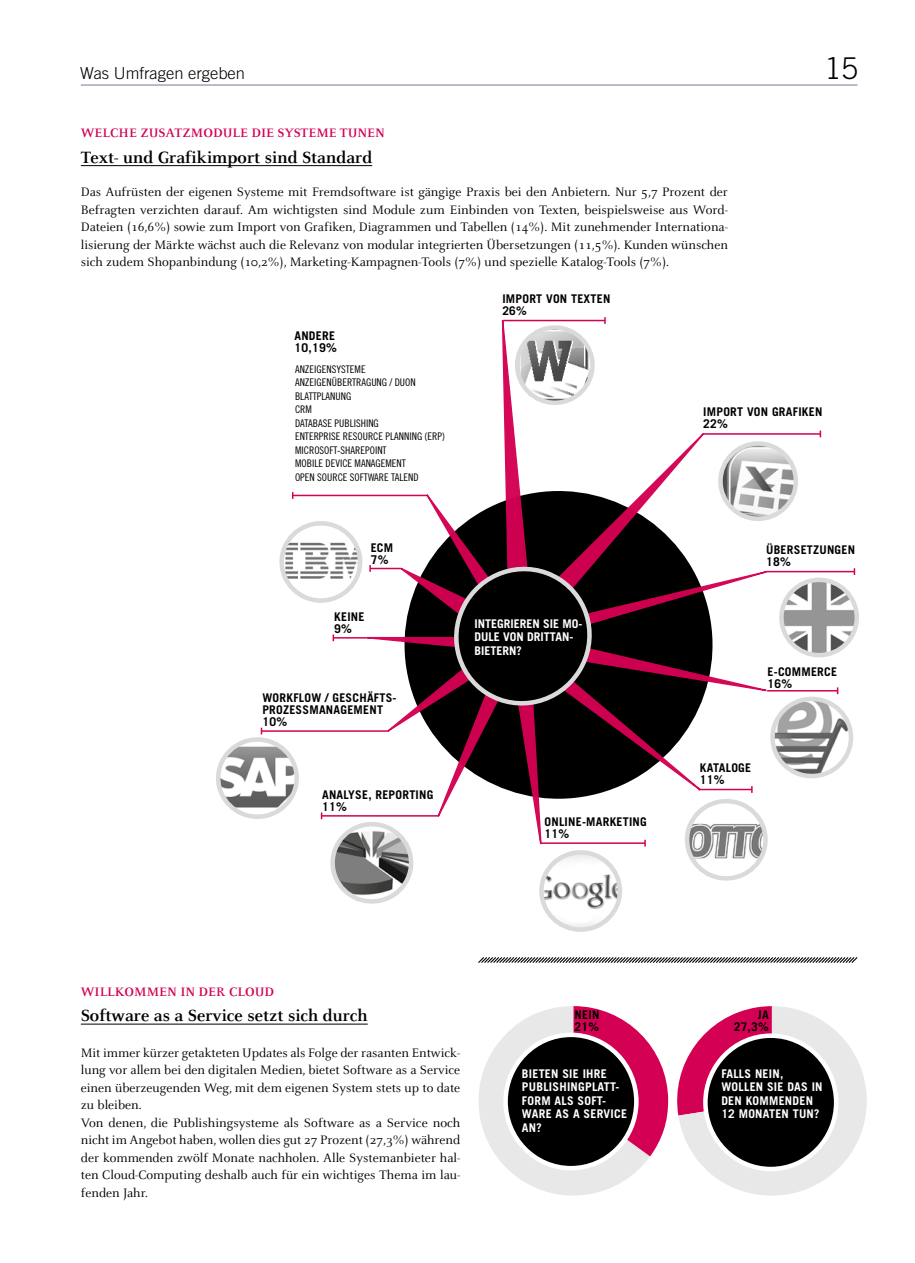
<style>
.page{position:relative;width:915px;height:1263px;background:#fff}
.page>*{position:absolute;margin:0;border:0;box-sizing:border-box;transform-origin:0 0}
.t1{font:300 30px "Trade Gothic";color:#000}
.t2{font:700 18px "Celeste";color:#000}
.t3{font:300 16.5px "Trade Gothic";color:#000}
.t4{font:13.5px/17.5px "Celeste";color:#000;text-align:justify}
.t5{font:700 13.5px "Celeste";color:#d40053}
.t6{font:700 12.15px "Trade Gothic";letter-spacing:.02em;color:#000}
.t7{font:700 12px/12px "Trade Gothic";letter-spacing:.02em;color:#000}
.t8{font:700 12px/13.5px "Trade Gothic";letter-spacing:.02em;color:#fff}
.t9{font:700 12px/13.5px "Trade Gothic";color:#fff}
.t10{font:10.5px/13.5px "Trade Gothic Cond Eighteen";color:#000}
</style>
<div class="page">
<hr style="left:81px;top:85px;width:776px;height:1px;background:#767897">
<hr style="left:81px;top:165px;width:291px;height:1px;background:#000">
<svg style="left:365px;top:319px;width:402px;height:527px"></svg>
<svg style="left:440px;top:553px;width:164px;height:160px;background:#290f19"></svg>
<img style="left:517px;top:327px;width:74px;height:76px">
<div style="left:514px;top:325px;width:80px;height:80px;border:4px solid #dadada;border-radius:50%"></div>
<hr style="left:503px;top:320px;width:101px;height:1px;background:#d40053">
<img style="left:720px;top:443px;width:75px;height:76px;border-radius:38px">
<div style="left:718px;top:441px;width:79px;height:80px;border:4px solid #dadada;border-radius:50%"></div>
<hr style="left:703px;top:433px;width:117px;height:2px;background:#d40053">
<img style="left:781px;top:580px;width:75px;height:75px;border-radius:38px">
<div style="left:779px;top:578px;width:79px;height:79px;border:4px solid #dadada;border-radius:50%"></div>
<img style="left:775px;top:699px;width:75px;height:77px">
<div style="left:770px;top:697px;width:82px;height:81px;border:4px solid #dadada;border-radius:50%"></div>
<hr style="left:766px;top:690px;width:71px;height:1px;background:#d40053">
<svg style="left:836px;top:687px;width:2px;height:7px"></svg>
<img style="left:686px;top:824px;width:79px;height:34px">
<div style="left:684px;top:799px;width:83px;height:81px;border:4px solid #dadada;border-radius:50%"></div>
<hr style="left:698px;top:789px;width:53px;height:1px;background:#d40053">
<svg style="left:750px;top:786px;width:2px;height:7px"></svg>
<img style="left:544px;top:854px;width:75px;height:74px">
<div style="left:539px;top:850px;width:83px;height:82px;border:4px solid #dadada;border-radius:50%"></div>
<hr style="left:541px;top:842px;width:103px;height:2px;background:#d40053">
<img style="left:335px;top:824px;width:76px;height:72px">
<div style="left:330px;top:822px;width:83px;height:82px;border:4px solid #dadada;border-radius:50%"></div>
<hr style="left:321px;top:815px;width:117px;height:2px;background:#d40053">
<img style="left:218px;top:747px;width:78px;height:60px">
<div style="left:216px;top:737px;width:83px;height:82px;border:4px solid #dadada;border-radius:50%"></div>
<hr style="left:261px;top:730px;width:127px;height:2px;background:#d40053">
<hr style="left:333px;top:637px;width:34px;height:2px;background:#d40053">
<svg style="left:332px;top:634px;width:2px;height:7px"></svg>
<img style="left:284px;top:533px;width:76px;height:58px">
<div style="left:279px;top:521px;width:83px;height:82px;border:4px solid #dadada;border-radius:50%"></div>
<hr style="left:370px;top:568px;width:31px;height:1px;background:#d40053">
<svg style="left:369px;top:565px;width:2px;height:7px"></svg>
<hr style="left:292px;top:495px;width:135px;height:1px;background:#d40053">
<hr style="left:765px;top:571px;width:89px;height:1px;background:#d40053">
<svg style="left:478px;top:957px;width:380px;height:6px;background:#8b8b8b"></svg>
<hr style="left:81px;top:1024px;width:286px;height:1px;background:#000">
<svg style="left:478px;top:1006px;width:388px;height:190px"></svg>
<div style="left:505px;top:1035px;width:131px;height:133px;background:#000;border-radius:50%"></div>
<div style="left:503px;top:1032px;width:135px;height:138px;border:4px solid #fff;border-radius:50%"></div>
<div style="left:705px;top:1036px;width:130px;height:133px;background:#000;border-radius:50%"></div>
<div style="left:703px;top:1033px;width:135px;height:138px;border:4px solid #fff;border-radius:50%"></div>
<p class="t3" style="left:80px;top:63px;width:166px">Was Umfragen ergeben</p>
<h1 class="t1" style="left:824px;top:50px;width:35px">15</h1>
<p class="t5" style="left:81px;top:126px;width:305px">Welche Zusatzmodule die Systeme tunen</p>
<h2 class="t2" style="left:81px;top:147px;width:293px">Text- und Grafikimport sind Standard</h2>
<p class="t4" style="left:81px;top:184px;width:648px">Das Aufrüsten der eigenen Systeme mit Fremdsoftware ist gängige Praxis bei den Anbietern. Nur 5,7 Prozent der Befragten verzichten darauf. Am wichtigsten sind Module zum Einbinden von Texten, beispielsweise aus Word-Dateien (16,6%) sowie zum Import von Grafiken, Diagrammen und Tabellen (14%). Mit zunehmender Internationa&shy;lisierung der Märkte wächst auch die Relevanz von modular integrierten Übersetzungen (11,5%). Kunden wünschen sich zudem Shopanbindung (10,2%), Marketing-Kampagnen-Tools (7%) und spezielle Katalog-Tools (7%).</p>
<p class="t7" style="left:502px;top:292px;width:96px">IMPORT VON TEXTEN<br>26%</p>
<p class="t7" style="left:294px;top:330px;width:8px">ANDERE</p>
<p class="t6" style="left:294px;top:340px;width:44px">10,19%</p>
<p class="t10" style="left:295px;top:362px;width:151px">ANZEIGENSYSTEME<br>ANZEIGENÜBERTRAGUNG / DUON<br>BLATTPLANUNG<br>CRM<br>DATABASE PUBLISHING<br>ENTERPRISE RESOURCE PLANNING (ERP)<br>MICROSOFT-SHAREPOINT<br>MOBILE DEVICE MANAGEMENT<br>OPEN SOURCE SOFTWARE TALEND</p>
<p class="t7" style="left:370px;top:541px;width:15px">ECM</p>
<p class="t6" style="left:370px;top:552px;width:19px">7%</p>
<p class="t7" style="left:334px;top:611px;width:24px">KEINE</p>
<p class="t6" style="left:334px;top:621px;width:19px">9%</p>
<p class="t7" style="left:262px;top:691px;width:136px">WORKFLOW / GESCHÄFTS-<br>PROZESSMANAGEMENT</p>
<p class="t6" style="left:262px;top:714px;width:26px">10%</p>
<p class="t7" style="left:322px;top:788px;width:113px">ANALYSE, REPORTING</p>
<p class="t6" style="left:322px;top:799px;width:26px">11%</p>
<p class="t9" style="left:474px;top:616px;width:110px;text-indent:69px">SIE MO-<br>DULE VON DRITTAN</p>
<p class="t8" style="left:474px;top:616px;width:47px">INTEGRIEREN</p>
<p class="t8" style="left:569px;top:630px;width:5px">-</p>
<p class="t8" style="left:474px;top:643px;width:18px">BIETERN</p>
<p class="t8" style="left:516px;top:643px;width:7px">?</p>
<p class="t7" style="left:544px;top:815px;width:51px">ONLINE-MAR</p>
<p class="t7" style="left:609px;top:815px;width:39px">KETING</p>
<p class="t6" style="left:544px;top:826px;width:26px">11%</p>
<p class="t7" style="left:703px;top:406px;width:76px">IMPORT VON GRAF</p>
<p class="t7" style="left:798px;top:406px;width:18px">IKEN</p>
<p class="t6" style="left:703px;top:416px;width:26px">22%</p>
<p class="t7" style="left:765px;top:544px;width:83px">ÜBERSETZUNGEN</p>
<p class="t6" style="left:765px;top:554px;width:26px">18%</p>
<p class="t7" style="left:767px;top:665px;width:70px">E-COMMERCE</p>
<p class="t6" style="left:767px;top:676px;width:26px">16%</p>
<p class="t7" style="left:699px;top:761px;width:8px">KATA</p>
<p class="t7" style="left:725px;top:761px;width:26px">LOGE</p>
<p class="t6" style="left:699px;top:772px;width:26px">11%</p>
<p class="t5" style="left:81px;top:984px;width:195px">Willkommen in der Cloud</p>
<h2 class="t2" style="left:81px;top:1006px;width:288px">Software as a Service setzt sich durch</h2>
<p class="t4" style="left:81px;top:1044px;width:381px;text-align:left">Mit immer kürzer getakteten Updates als Folge der rasanten Entwick&shy;lung vor allem bei den digitalen Medien, bietet Software as a Service einen überzeugenden Weg, mit dem eigenen System stets up to date zu bleiben.<br>Von denen, die Publishingsysteme als Software as a Service noch nicht im Angebot haben, wollen dies gut 27 Prozent (27,3%) während der kommenden zwölf Monate nachholen. Alle Systemanbieter hal&shy;ten Cloud-Computing deshalb auch für ein wichtiges Thema im lau&shy;fenden Jahr.</p>
<p class="t7" style="left:574px;top:1009px;width:26px">NEIN<br>21%</p>
<p class="t7" style="left:733px;top:1008px;width:36px;text-align:right">JA<br>27,3%</p>
<p class="t8" style="left:521px;top:1066px;width:99px;text-indent:40px">SIE IHRE<br>PUBLISHINGPLATT-<br>FORM ALS SOFT-<br>WARE</p>
<p class="t8" style="left:521px;top:1066px;width:18px">BIETEN</p>
<p class="t8" style="left:555px;top:1107px;width:36px">AS A SERV</p>
<p class="t8" style="left:610px;top:1107px;width:17px">ICE</p>
<p class="t8" style="left:721px;top:1066px;width:101px">FALLS NEIN,<br>WOLLEN SIE DAS IN<br>DEN</p>
<p class="t8" style="left:721px;top:1093px;width:65px;text-indent:24px">KOMMENDEN<br>12 MONATEN</p>
<p class="t8" style="left:792px;top:1107px;width:28px">TUN?</p>
<p class="t8" style="left:521px;top:1120px;width:21px">AN ?</p>
</div>
